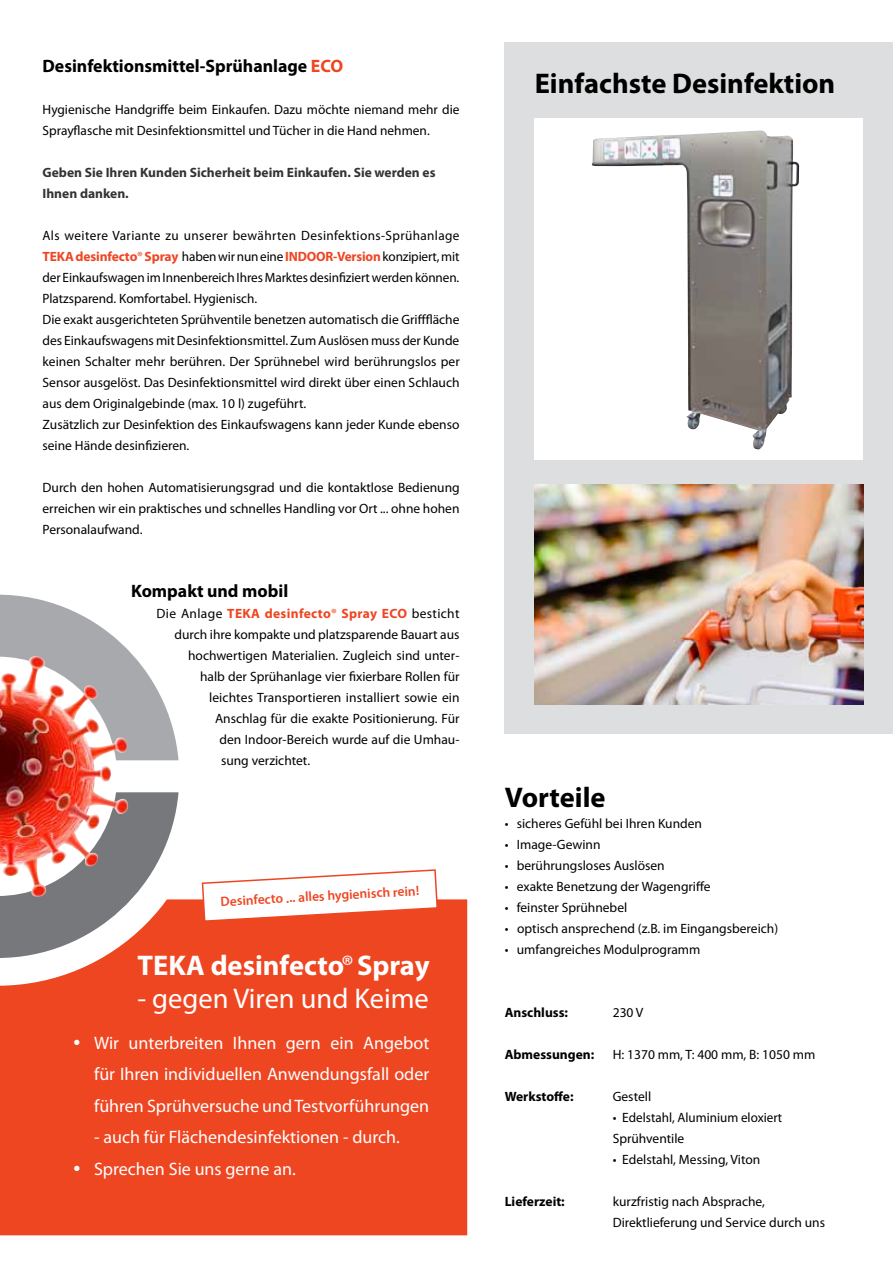
<style>
.page{position:relative;width:893px;height:1263px;background:#fff}
.page>*{position:absolute;margin:0;border:0;box-sizing:border-box;transform-origin:0 0}
.t1{font:700 28.5px "Myriad Pro";color:#000}
.t2{font:700 28.5px "Myriad Pro";color:#fff}
.t3{font:28.5px "Myriad Pro";color:#fff}
.t4{font:18px/31.5px "Myriad Pro";color:#fff;text-align:justify}
.t5{font:700 18px "Myriad Pro";color:#000}
.t6{font:13.5px/21px "Myriad Pro";color:#000}
.t7{font:700 13.5px/21px "Myriad Pro";color:#333}
.t8{font:700 13.5px "Myriad Pro";color:#000}
.t9{font:700 13.5px "Myriad Pro";letter-spacing:.025em;color:#ef4622}
.t10{font:600 13.5px "Myriad Pro";color:#ef4622}
.s1{color:#ef4622}
.s2{font-weight:700;color:#ef4622}
.s3{font-weight:400;color:#000}
.s4{font-weight:400}
</style>
<div class="page">
<div style="left:0;top:899px;width:467px;height:336px;background:#ef4622"></div>
<div style="left:505px;top:43px;width:388px;height:691px;background:#dddedf"></div>
<svg style="left:207px;top:869px;width:232px;height:54px"></svg>
<img style="left:534px;top:485px;width:330px;height:220px">
<div style="left:535px;top:118px;width:328px;height:342px;background:#fff"></div>
<img style="left:592px;top:130px;width:207px;height:319px">
<svg style="left:0;top:594px;width:207px;height:392px"></svg>
<svg style="left:0;top:595px;width:179px;height:363px"></svg>
<img style="left:0;top:656px;width:130px;height:242px">
<svg style="left:74px;top:1039px;width:6px;height:6px"></svg>
<svg style="left:74px;top:1165px;width:6px;height:6px"></svg>
<h2 class="t5" style="left:43px;top:54px;width:302px">Desinfektionsmittel-Sprühanlage <span class="s1">ECO</span></h2>
<p class="t6" style="left:43px;top:99px;width:419px">Hygienische Handgriffe beim Einkaufen. Dazu möchte niemand mehr die<br>Sprayflasche mit Desinfektionsmittel und Tücher in die Hand nehmen.</p>
<p class="t7" style="left:43px;top:162px;width:395px">Geben Sie Ihren Kunden Sicherheit beim Einkaufen. Sie werden es<br>Ihnen danken.</p>
<p class="t6" style="left:43px;top:225px;width:419px">Als weitere Variante zu unserer bewährten Desinfektions-Sprühanlage <span class="s2">TEKA desinfecto</span><span class="s1">®</span> <span class="s2">Spray</span> haben wir nun eine <span class="s2">INDOOR-Version</span> konzipiert, mit der Einkaufswagen im Innenbereich Ihres Marktes desinfiziert werden können.<br>Platzsparend. Komfortabel. Hygienisch.<br>Die exakt ausgerichteten Sprühventile benetzen automatisch die Grifffläche des Einkaufswagens mit Desinfektionsmittel. Zum Auslösen muss der Kunde keinen Schalter mehr berühren. Der Sprühnebel wird berührungslos per Sensor ausgelöst. Das Desinfektionsmittel wird direkt über einen Schlauch aus dem Originalgebinde (max. 10 l) zugeführt.<br>Zusätzlich zur Desinfektion des Einkaufswagens kann jeder Kunde ebenso seine Hände desinfizieren.</p>
<p class="t6" style="left:43px;top:477px;width:419px;text-align:justify">Durch den hohen Automatisierungsgrad und die kontaktlose Bedienung erreichen wir ein praktisches und schnelles Handling vor Ort ... ohne hohen Personalaufwand.</p>
<h2 class="t5" style="left:131px;top:579px;width:159px">Kompakt und mobil</h2>
<p class="t9" style="left:157px;top:605px;width:304px"><span class="s3">Die Anlage</span> TEKA desinfecto<span class="s4">®</span> Spray ECO <span class="s3">besticht</span></p>
<p class="t6" style="left:175px;top:624px;width:286px">durch ihre kompakte und platzsparende Bauart aus</p>
<p class="t6" style="left:188px;top:645px;width:273px">hochwertigen Materialien. Zugleich sind unter-</p>
<p class="t6" style="left:200px;top:666px;width:261px">halb der Sprühanlage vier fixierbare Rollen für</p>
<p class="t6" style="left:209px;top:687px;width:252px">leichtes Transportieren installiert sowie ein</p>
<p class="t6" style="left:215px;top:708px;width:246px">Anschlag für die exakte Positionierung. Für</p>
<p class="t6" style="left:220px;top:729px;width:241px">den Indoor-Bereich wurde auf die Umhau-</p>
<p class="t6" style="left:221px;top:750px;width:91px">sung verzichtet.</p>
<p class="t10" style="left:220px;top:893px;width:200px;rotate:-3deg">Desinfecto ... alles hygienisch rein!</p>
<h1 class="t2" style="left:137px;top:947px;width:294px">TEKA desinfecto<span class="s4">®</span>Spray</h1>
<h1 class="t3" style="left:137px;top:981px;width:293px">- gegen Viren und Keime</h1>
<h2 class="t4" style="left:94px;top:1026px;width:337px">Wir unterbreiten Ihnen gern ein Angebot für Ihren individuellen Anwendungsfall oder führen Sprühversuche und Testvorführungen</h2>
<h2 class="t4" style="left:94px;top:1121px;width:307px">- auch für Flächendesinfektionen - durch.<br>Sprechen Sie uns gerne an.</h2>
<h1 class="t1" style="left:535px;top:65px;width:302px">Einfachste Desinfektion</h1>
<h1 class="t1" style="left:505px;top:779px;width:102px">Vorteile</h1>
<p class="t6" style="left:505px;top:813px;width:199px">• sicheres Gefühl bei Ihren Kunden</p>
<p class="t6" style="left:505px;top:834px;width:97px">• Image-Gewinn</p>
<p class="t6" style="left:505px;top:855px;width:162px">• berührungsloses Auslösen</p>
<p class="t6" style="left:505px;top:876px;width:207px">• exakte Benetzung der Wagengriffe</p>
<p class="t6" style="left:505px;top:897px;width:124px">• feinster Sprühnebel</p>
<p class="t6" style="left:505px;top:918px;width:275px">• optisch ansprechend (z.B. im Eingangsbereich)</p>
<p class="t6" style="left:505px;top:939px;width:197px">• umfangreiches Modulprogramm</p>
<p class="t8" style="left:505px;top:1004px;width:65px">Anschluss:</p>
<p class="t6" style="left:613px;top:1002px;width:32px">230 V</p>
<p class="t8" style="left:505px;top:1046px;width:91px">Abmessungen:</p>
<p class="t6" style="left:613px;top:1044px;width:204px">H: 1370 mm, T: 400 mm, B: 1050 mm</p>
<p class="t8" style="left:505px;top:1088px;width:70px">Werkstoffe:</p>
<p class="t6" style="left:613px;top:1086px;width:40px">Gestell</p>
<p class="t6" style="left:613px;top:1107px;width:171px">• Edelstahl, Aluminium eloxiert<br>Sprühventile</p>
<p class="t6" style="left:613px;top:1149px;width:149px">• Edelstahl, Messing, Viton</p>
<p class="t8" style="left:505px;top:1193px;width:62px">Lieferzeit:</p>
<p class="t6" style="left:613px;top:1191px;width:214px">kurzfristig nach Absprache,<br>Direktlieferung und Service durch uns</p>
</div>
